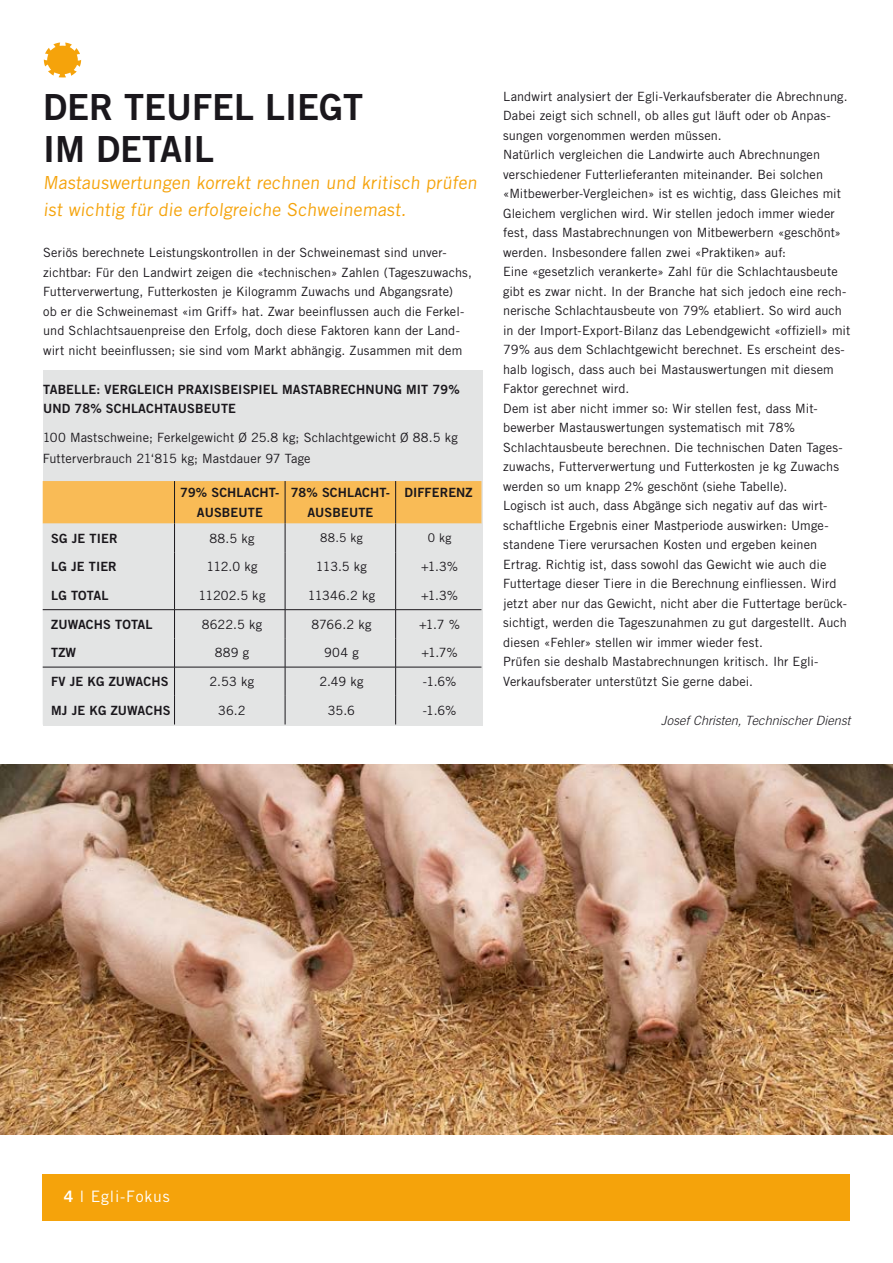
<style>
.page{position:relative;width:893px;height:1263px;background:#fff}
.page>*{position:absolute;margin:0;border:0;box-sizing:border-box;transform-origin:0 0}
.t1{font:36px/42px "Trade Gothic LT Std Bd 2";color:#1a171c}
.t2{font:18px/27px "Trade Gothic LT Std";color:#f5a30b}
.t3{font:15.75px "Trade Gothic LT Std";letter-spacing:.05em;color:#fff}
.t4{font:12.75px/19.5px "Trade Gothic LT Std";letter-spacing:.005em;color:#1a171c}
.t5{font:12.75px/19.5px "Trade Gothic LT Std Bd 2";letter-spacing:.01em;color:#1a171c;text-align:center}
.t6{font:italic 300 12.75px "Trade Gothic LT Std";letter-spacing:.01em;color:#1a171c}
.t7{font:12px "Trade Gothic LT Std";color:#1a171c}
.s1{font-family:"Trade Gothic LT Std Bd 2"}
</style>
<div class="page">
<div style="left:43px;top:1174px;width:807px;height:46px;background:#f5a30b"></div>
<img style="left:0;top:764px;width:893px;height:371px">
<div style="left:43px;top:370px;width:440px;height:355px;background:#e3e4e4"></div>
<svg style="left:43px;top:481px;width:438px;height:243px"></svg>
<hr style="left:43px;top:609px;width:132px;height:1px;background:#1a171c">
<hr style="left:175px;top:609px;width:110px;height:1px;background:#1a171c">
<hr style="left:285px;top:609px;width:111px;height:1px;background:#1a171c">
<hr style="left:396px;top:609px;width:85px;height:1px;background:#1a171c">
<hr style="left:43px;top:667px;width:132px;height:1px;background:#1a171c">
<hr style="left:175px;top:667px;width:110px;height:1px;background:#1a171c">
<hr style="left:285px;top:667px;width:111px;height:1px;background:#1a171c">
<hr style="left:396px;top:667px;width:85px;height:1px;background:#1a171c">
<svg style="left:44px;top:43px;width:37px;height:35px"></svg>
<h1 class="t1" style="left:43px;top:86px;width:322px">DER TEUFEL LIEGT<br>IM DETAIL</h1>
<h2 class="t2" style="left:43px;top:169px;width:438px">Mastauswertungen korrekt rechnen und kritisch prüfen ist wichtig für die erfolgreiche Schweinemast.</h2>
<p class="t4" style="left:43px;top:243px;width:430px">Seriös berechnete Leistungskontrollen in der Schweinemast sind unver&shy;zichtbar: Für den Landwirt zeigen die «technischen» Zahlen (Tageszuwachs, Futterverwertung, Futterkosten je Kilogramm Zuwachs und Abgangsrate)<br>ob er die Schweinemast «im Griff» hat. Zwar beeinflussen auch die Ferkel&shy;und Schlachtsauenpreise den Erfolg, doch diese Faktoren kann der Land&shy;wirt nicht beeinflussen; sie sind vom Markt abhängig. Zusammen mit dem</p>
<p class="t5" style="left:43px;top:379px;width:418px;text-align:left">TABELLE: VERGLEICH PRAXISBEISPIEL MASTABRECHNUNG MIT 79%<br>UND 78% SCHLACHTAUSBEUTE</p>
<p class="t4" style="left:43px;top:427px;width:417px;line-height:21px">100 Mastschweine; Ferkelgewicht Ø 25.8 kg; Schlachtgewicht Ø 88.5 kg<br>Futterverbrauch 21‘815 kg; Mastdauer 97 Tage</p>
<p class="t5" style="left:180px;top:483px;width:101px">79% SCHLACHT-<br>AUSBEUTE</p>
<p class="t5" style="left:291px;top:483px;width:101px">78% SCHLACHT-<br>AUSBEUTE</p>
<p class="t5" style="left:404px;top:483px;width:70px">DIFFERENZ</p>
<p class="t5" style="left:51px;top:528px;width:68px">SG JE TIER</p>
<p class="t4" style="left:209px;top:528px;width:47px">88.5 kg</p>
<p class="t7" style="left:320px;top:531px;width:44px">88.5 kg</p>
<p class="t7" style="left:428px;top:531px;width:25px">0 kg</p>
<p class="t5" style="left:51px;top:557px;width:67px">LG JE TIER</p>
<p class="t4" style="left:206px;top:557px;width:53px">112.0 kg</p>
<p class="t4" style="left:316px;top:557px;width:53px">113.5 kg</p>
<p class="t4" style="left:421px;top:557px;width:39px">+1.3%</p>
<p class="t5" style="left:51px;top:585px;width:59px">LG TOTAL</p>
<p class="t4" style="left:198px;top:585px;width:68px">11202.5 kg</p>
<p class="t4" style="left:308px;top:585px;width:69px">11346.2 kg</p>
<p class="t4" style="left:421px;top:585px;width:39px">+1.3%</p>
<p class="t5" style="left:51px;top:614px;width:103px">ZUWACHS TOTAL</p>
<p class="t4" style="left:202px;top:614px;width:62px">8622.5 kg</p>
<p class="t4" style="left:311px;top:614px;width:61px">8766.2 kg</p>
<p class="t4" style="left:419px;top:614px;width:42px">+1.7 %</p>
<p class="t5" style="left:51px;top:643px;width:27px">TZW</p>
<p class="t4" style="left:215px;top:643px;width:36px">889 g</p>
<p class="t4" style="left:324px;top:643px;width:36px">904 g</p>
<p class="t4" style="left:421px;top:643px;width:38px">+1.7%</p>
<p class="t5" style="left:51px;top:672px;width:119px">FV JE KG ZUWACHS</p>
<p class="t4" style="left:210px;top:672px;width:46px">2.53 kg</p>
<p class="t4" style="left:319px;top:672px;width:46px">2.49 kg</p>
<p class="t4" style="left:423px;top:672px;width:35px">-1.6%</p>
<p class="t5" style="left:51px;top:700px;width:121px">MJ JE KG ZUWACHS</p>
<p class="t4" style="left:218px;top:700px;width:29px">36.2</p>
<p class="t4" style="left:328px;top:700px;width:29px">35.6</p>
<p class="t4" style="left:423px;top:700px;width:35px">-1.6%</p>
<p class="t4" style="left:503px;top:87px;width:349px">Landwirt analysiert der Egli-Verkaufsberater die Abrechnung.<br>Dabei zeigt sich schnell, ob alles gut läuft oder ob Anpas&shy;sungen vorgenommen werden müssen.<br>Natürlich vergleichen die Landwirte auch Abrechnungen verschiedener Futterlieferanten miteinander. Bei solchen «Mitbewerber-Vergleichen» ist es wichtig, dass Gleiches mit Gleichem verglichen wird. Wir stellen jedoch immer wieder fest, dass Mastabrechnungen von Mitbewerbern «geschönt» werden. Insbesondere fallen zwei «Praktiken» auf:<br>Eine «gesetzlich verankerte» Zahl für die Schlachtausbeute gibt es zwar nicht. In der Branche hat sich jedoch eine rech&shy;nerische Schlachtausbeute von 79% etabliert. So wird auch in der Import-Export-Bilanz das Lebendgewicht «offiziell» mit 79% aus dem Schlachtgewicht berechnet. Es erscheint des&shy;halb logisch, dass auch bei Mastauswertungen mit diesem Faktor gerechnet wird.<br>Dem ist aber nicht immer so: Wir stellen fest, dass Mit&shy;bewerber Mastauswertungen systematisch mit 78% Schlachtausbeute berechnen. Die technischen Daten Tages&shy;zuwachs, Futterverwertung und Futterkosten je kg Zuwachs werden so um knapp 2% geschönt (siehe Tabelle).<br>Logisch ist auch, dass Abgänge sich negativ auf das wirt&shy;schaftliche Ergebnis einer Mastperiode auswirken: Umge&shy;standene Tiere verursachen Kosten und ergeben keinen Ertrag. Richtig ist, dass sowohl das Gewicht wie auch die Futtertage dieser Tiere in die Berechnung einfliessen. Wird jetzt aber nur das Gewicht, nicht aber die Futtertage berück&shy;sichtigt, werden die Tageszunahmen zu gut dargestellt. Auch diesen «Fehler» stellen wir immer wieder fest.<br>Prüfen sie deshalb Mastabrechnungen kritisch. Ihr Egli-Verkaufsberater unterstützt Sie gerne dabei.</p>
<p class="t6" style="left:661px;top:713px;width:191px">Josef Christen, Technischer Dienst</p>
<p class="t3" style="left:64px;top:1187px;width:108px"><span class="s1">4</span> l Egli-Fokus</p>
</div>
